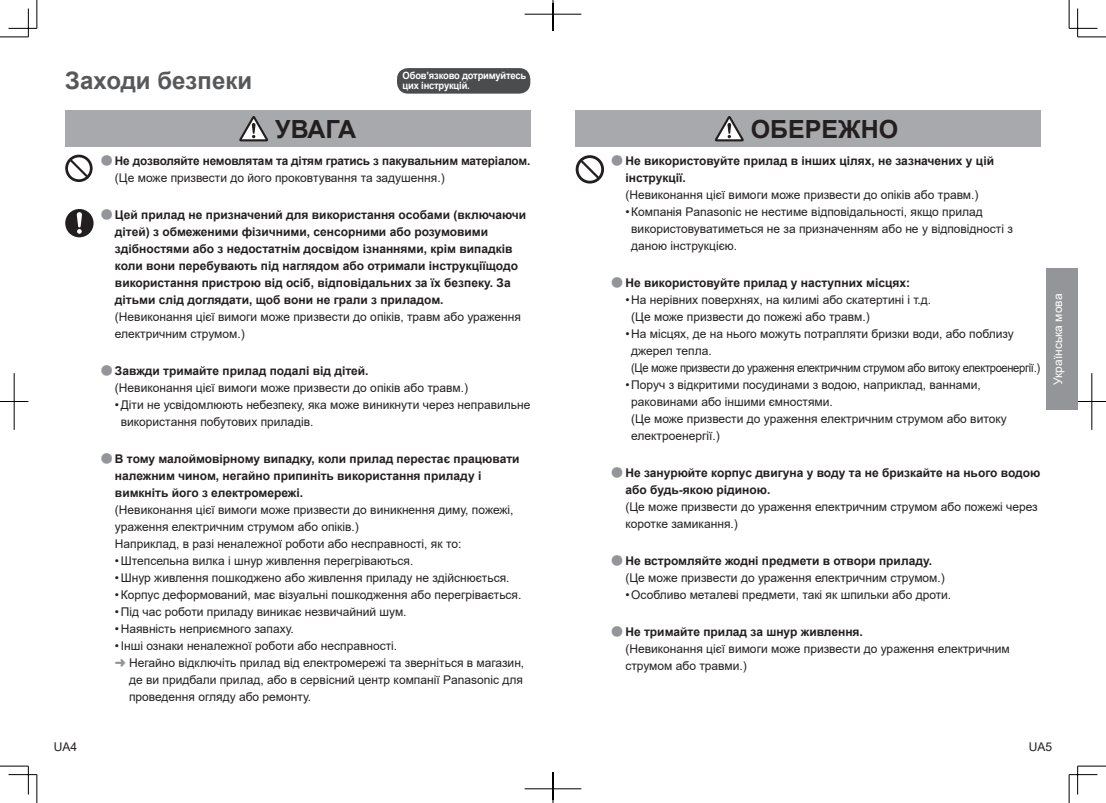
<style>
.page{position:relative;width:1106px;height:803px;background:#fff}
.page>*{position:absolute;margin:0;border:0;box-sizing:border-box;transform-origin:0 0}
.t1{font:700 25px "Arial";color:#231f20}
.t2{font:700 24px "Arial";color:#57585a}
.t3{font:12px/17px "Arial";color:#231f20}
.t4{font:700 12px/17px "Arial";color:#231f20}
.t5{font:12px/17px "Arial";letter-spacing:-.03em;color:#231f20}
.t6{font:12px "Arial";color:#fff}
.t7{font:700 10px/10px "Arial";letter-spacing:-.02em;color:#fff;scale:.94 1}
.s1{font-family:"Shin Go Pro";font-weight:400;color:#939598}
.s2{font-weight:400}
.s3{font-family:"Shin Go Pro";color:#939598}
.s4{font-weight:700}
.s5{color:#939598}
</style>
<div class="page">
<div style="left:1046px;top:268px;width:31px;height:142px;background:#939598"></div>
<div style="left:575px;top:111px;width:465px;height:36px;background:#a8a9ad"></div>
<svg style="left:715px;top:116px;width:29px;height:25px"></svg>
<svg style="left:575px;top:155px;width:29px;height:28px"></svg>
<svg style="left:578px;top:158px;width:23px;height:23px"></svg>
<svg style="left:580px;top:160px;width:19px;height:19px"></svg>
<div style="left:65px;top:111px;width:465px;height:36px;background:#a8a9ad"></div>
<svg style="left:239px;top:116px;width:29px;height:25px"></svg>
<svg style="left:65px;top:209px;width:29px;height:28px"></svg>
<svg style="left:65px;top:154px;width:28px;height:28px"></svg>
<svg style="left:68px;top:157px;width:22px;height:22px"></svg>
<svg style="left:70px;top:159px;width:18px;height:18px"></svg>
<div style="left:397px;top:68px;width:133px;height:26px;background:#4b4c4d;border-radius:11px"></div>
<svg style="left:0;top:0;width:38px;height:38px"></svg>
<svg style="left:0;top:765px;width:38px;height:37px"></svg>
<svg style="left:1068px;top:0;width:38px;height:38px"></svg>
<svg style="left:1068px;top:765px;width:38px;height:37px"></svg>
<hr style="left:524px;top:14px;width:57px;height:1px;background:#000">
<hr style="left:524px;top:788px;width:57px;height:1px;background:#000">
<svg style="left:0;top:401px;width:28px;height:1px"></svg>
<hr style="left:14px;top:373px;width:1px;height:56px;background:#000">
<svg style="left:1077px;top:401px;width:29px;height:1px"></svg>
<hr style="left:1091px;top:373px;width:1px;height:56px;background:#000">
<svg style="left:552px;top:0;width:2px;height:31px"></svg>
<svg style="left:552px;top:772px;width:2px;height:30px"></svg>
<h2 class="t2" style="left:65px;top:63px;width:188px">Заходи безпеки</h2>
<p class="t7" style="left:402px;top:71px;width:133px">Обов’язково дотримуйтесь цих інструкцій.</p>
<h1 class="t1" style="left:275px;top:111px;width:83px">УВАГА</h1>
<p class="t4" style="left:115px;top:152px;width:417px;text-indent:-14px"><span class="s1">●</span> Не дозволяйте немовлятам та дітям гратись з пакувальним матеріалом. <span class="s2">(Це може призвести до його проковтування та задушення.)</span></p>
<p class="t4" style="left:115px;top:206px;width:413px;text-indent:-14px"><span class="s1">●</span> Цей прилад не призначений для використання особами (включаючи дітей) з обмеженими фізичними, сенсорними або розумовими здібностями або з недостатнім досвідом ізнаннями, крім випадків коли вони перебувають під наглядом або отримали інструкціїщодо використання пристрою від осіб, відповідальних за їх безпеку. За дітьми слід доглядати, щоб вони не грали з приладом.</p>
<p class="t3" style="left:115px;top:308px;width:407px">(Невиконання цієї вимоги може призвести до опіків, травм або ураження електричним струмом.)</p>
<p class="t3" style="left:115px;top:362px;width:354px;text-indent:-14px"><span class="s3">●</span> <span class="s4">Завжди тримайте прилад подалі від дітей.<br></span>(Невиконання цієї вимоги може призвести до опіків або травм.)</p>
<p class="t3" style="left:121px;top:396px;width:411px;text-indent:-6px">•Діти не усвідомлюють небезпеку, яка може виникнути через неправильне використання побутових приладів.</p>
<p class="t4" style="left:115px;top:450px;width:406px;text-indent:-14px"><span class="s1">●</span> В тому малоймовірному випадку, коли прилад перестає працювати належним чином, негайно припиніть використання приладу і вимкніть його з електромережі.</p>
<p class="t3" style="left:115px;top:501px;width:400px">(Невиконання цієї вимоги може призвести до виникнення диму, пожежі, ураження електричним струмом або опіків.)<br>Наприклад, в разі неналежної роботи або несправності, як то:</p>
<p class="t3" style="left:115px;top:552px;width:300px">•Штепсельна вилка і шнур живлення перегріваються.</p>
<p class="t3" style="left:115px;top:569px;width:396px">•Шнур живлення пошкоджено або живлення приладу не здійснюється.</p>
<p class="t3" style="left:115px;top:586px;width:408px">•Корпус деформований, має візуальні пошкодження або перегрівається.</p>
<p class="t3" style="left:115px;top:603px;width:293px">•Під час роботи приладу виникає незвичайний шум.</p>
<p class="t3" style="left:115px;top:620px;width:180px">•Наявність неприємного запаху.</p>
<p class="t3" style="left:115px;top:637px;width:284px">•Інші ознаки неналежної роботи або несправності.</p>
<p class="t3" style="left:115px;top:654px;width:411px"><span class="s5">➜</span> Негайно відключіть прилад від електромережі та зверніться в магазин,</p>
<p class="t3" style="left:129px;top:671px;width:395px">де ви придбали прилад, або в сервісний центр компанії Panasonic для</p>
<p class="t3" style="left:129px;top:688px;width:184px">проведення огляду або ремонту.</p>
<h1 class="t1" style="left:750px;top:111px;width:149px">ОБЕРЕЖНО</h1>
<p class="t4" style="left:625px;top:152px;width:370px;text-indent:-14px"><span class="s1">●</span> Не використовуйте прилад в інших цілях, не зазначених у цій інструкції.</p>
<p class="t3" style="left:625px;top:186px;width:354px">(Невиконання цієї вимоги може призвести до опіків або травм.)</p>
<p class="t3" style="left:631px;top:203px;width:383px;text-indent:-6px">•Компанія Panasonic не нестиме відповідальності, якщо прилад використовуватиметься не за призначенням або не у відповідності з даною інструкцією.</p>
<p class="t4" style="left:611px;top:274px;width:300px"><span class="s1">●</span> Не використовуйте прилад у наступних місцях:</p>
<p class="t3" style="left:631px;top:291px;width:301px;text-indent:-6px">•На нерівних поверхнях, на килимі або скатертині і т.д. (Це може призвести до пожежі або травм.)</p>
<p class="t5" style="left:631px;top:325px;width:410px;text-indent:-6px">•На місцях, де на нього можуть потрапляти бризки води, або поблизу джерел тепла.<br>(Це може призвести до ураження електричним струмом або витоку електроенергії.)</p>
<p class="t3" style="left:631px;top:376px;width:377px;text-indent:-6px">•Поруч з відкритими посудинами з водою, наприклад, ваннами, раковинами або іншими ємностями.<br>(Це може призвести до ураження електричним струмом або витоку електроенергії.)</p>
<p class="t4" style="left:625px;top:464px;width:416px;text-indent:-14px"><span class="s1">●</span> Не занурюйте корпус двигуна у воду та не бризкайте на нього водою або будь-якою рідиною.</p>
<p class="t3" style="left:625px;top:498px;width:414px">(Це може призвести до ураження електричним струмом або пожежі через коротке замикання.)</p>
<p class="t3" style="left:625px;top:552px;width:321px;text-indent:-14px"><span class="s3">●</span> <span class="s4">Не встромляйте жодні предмети в отвори приладу. </span>(Це може призвести до ураження електричним струмом.)</p>
<p class="t3" style="left:625px;top:586px;width:327px">•Особливо металеві предмети, такі як шпильки або дроти.</p>
<p class="t3" style="left:625px;top:622px;width:386px;text-indent:-14px"><span class="s3">●</span> <span class="s4">Не тримайте прилад за шнур живлення.<br></span>(Невиконання цієї вимоги може призвести до ураження електричним струмом або травми.)</p>
<p class="t6" style="left:1049px;top:385px;width:93px;rotate:-90deg">Українська мова</p>
<p class="t3" style="left:54px;top:737px;width:25px">UA4</p>
<p class="t3" style="left:1028px;top:737px;width:25px">UA5</p>
</div>
